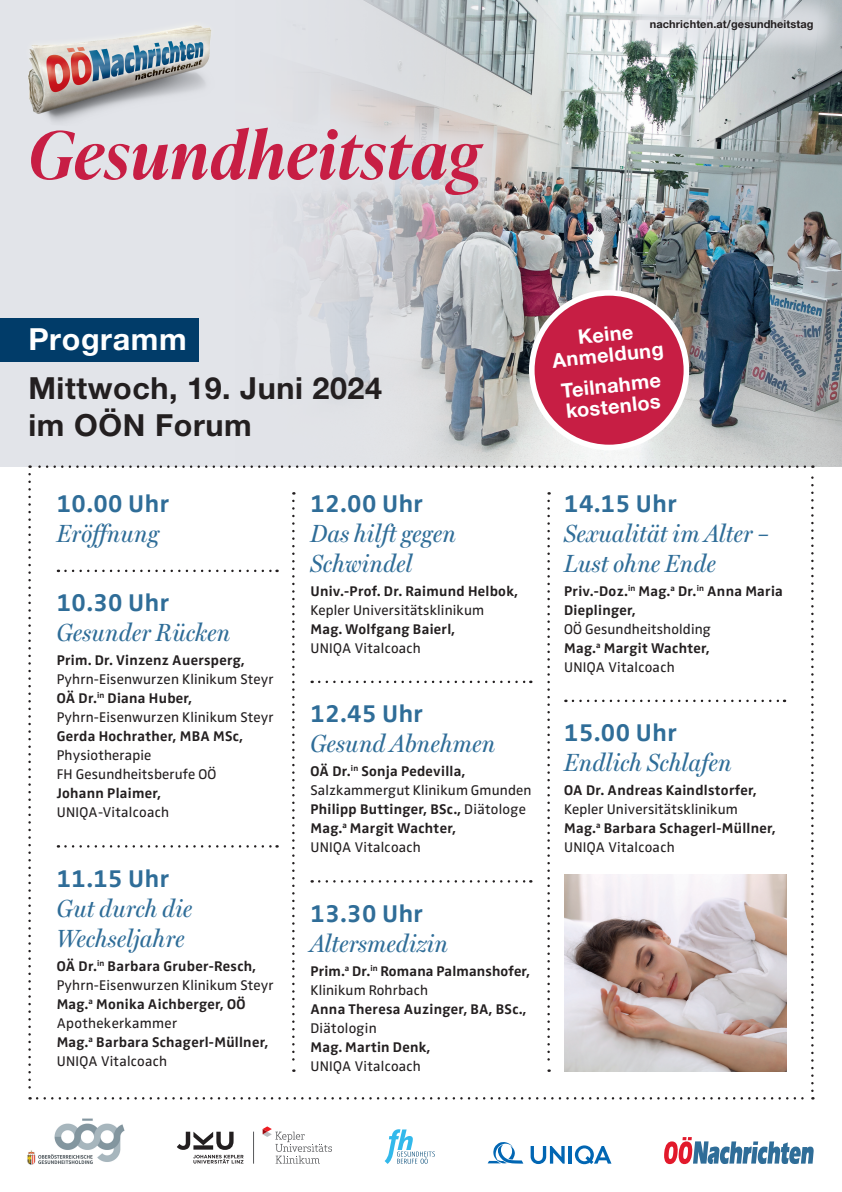
<style>
.page{position:relative;width:842px;height:1192px;background:#fff}
.page>*{position:absolute;margin:0;border:0;box-sizing:border-box;transform-origin:0 0}
.t1{font:italic 600 65.85px "Ivy Presto Headline";letter-spacing:.02em;color:#c71e44}
.t2{font:700 30.5px/36.6px "Helvetica Neue LT Pro";letter-spacing:.02em;color:#231f20}
.t3{font:700 30.5px "Helvetica Neue LT Pro";letter-spacing:.02em;color:#fff}
.t4{font:italic 25px/30px "Miller Headline";letter-spacing:.02em;color:#2f6d98}
.t5{font:700 25px "Zwo OT";letter-spacing:.02em;color:#2f6d98}
.t6{font:700 20px/20.8px "Helvetica Neue LT Pro";color:#fff;text-align:center}
.t7{font:700 14.5px/19px "Zwo OT";letter-spacing:.02em;color:#231f20}
.t8{font:14.5px/19px "Zwo OT";letter-spacing:.01em;color:#231f20}
.t9{font:700 11px "Helvetica Neue LT Pro";letter-spacing:.01em;color:#231f20}
.s1{font-weight:700}
.s2{font-weight:400}
</style>
<div class="page">
<div style="left:0;top:0;width:842px;height:466px;background:#e2e4e9"></div>
<img style="left:300px;top:0;width:542px;height:466px">
<div style="left:0;top:319px;width:198px;height:43px;background:#013c69"></div>
<div style="left:532px;top:293px;width:154px;height:154px;background:#c71e44;border-radius:50%"></div>
<div style="left:529px;top:290px;width:160px;height:160px;border:6px solid #fff;border-radius:50%"></div>
<div style="left:0;top:97px;width:514px;height:129px;background:#e2e4e9;opacity:.75"></div>
<svg style="left:28px;top:474px;width:3px;height:626px"></svg>
<svg style="left:37px;top:1097px;width:776px;height:3px"></svg>
<svg style="left:811px;top:465px;width:3px;height:626px"></svg>
<svg style="left:30px;top:465px;width:775px;height:3px"></svg>
<svg style="left:385px;top:1129px;width:50px;height:35px"></svg>
<svg style="left:292px;top:501px;width:3px;height:571px"></svg>
<svg style="left:547px;top:501px;width:3px;height:571px"></svg>
<svg style="left:664px;top:1137px;width:150px;height:27px"></svg>
<div style="left:619px;top:0;width:223px;height:61px;background:#e2e4e9;opacity:.75"></div>
<img style="left:27px;top:1118px;width:98px;height:47px">
<svg style="left:488px;top:1142px;width:35px;height:22px"></svg>
<svg style="left:531px;top:1146px;width:34px;height:18px"></svg>
<hr style="left:569px;top:1146px;width:3px;height:18px;background:#0166b3">
<svg style="left:575px;top:1145px;width:36px;height:19px"></svg>
<svg style="left:263px;top:1126px;width:69px;height:38px"></svg>
<hr style="left:253px;top:1132px;width:1px;height:32px;background:#57585a">
<svg style="left:177px;top:1132px;width:66px;height:32px"></svg>
<img style="left:8px;top:25px;width:233px;height:107px">
<svg style="left:65px;top:570px;width:213px;height:2px"></svg>
<svg style="left:65px;top:845px;width:213px;height:3px"></svg>
<svg style="left:319px;top:681px;width:212px;height:2px"></svg>
<svg style="left:319px;top:880px;width:212px;height:3px"></svg>
<svg style="left:573px;top:700px;width:212px;height:2px"></svg>
<img style="left:564px;top:874px;width:222px;height:197px">
<h1 class="t1" style="left:28px;top:108px;width:454px">Gesundheitstag</h1>
<p class="t9" style="left:650px;top:17px;width:165px">nachrichten.at/gesundheitstag</p>
<h2 class="t3" style="left:28px;top:321px;width:160px">Programm</h2>
<h2 class="t2" style="left:28px;top:369px;width:355px">Mittwoch, 19. Juni 2024 im OÖN Forum</h2>
<h3 class="t6" style="left:549px;top:329px;width:113px;rotate:-6deg">Keine<br>Anmeldung</h3>
<h3 class="t6" style="left:560px;top:380px;width:102px;text-align:left;rotate:-6deg">Teilnahme kostenlos</h3>
<h3 class="t5" style="left:57px;top:489px;width:114px">10.00 Uhr</h3>
<h3 class="t4" style="left:57px;top:519px;width:104px">Eröffnung</h3>
<h3 class="t5" style="left:57px;top:588px;width:114px">10.30 Uhr</h3>
<h3 class="t4" style="left:57px;top:618px;width:175px">Gesunder Rücken</h3>
<p class="t7" style="left:57px;top:651px;width:190px">Prim. Dr. Vinzenz Auersperg,</p>
<p class="t8" style="left:57px;top:670px;width:218px">Pyhrn-Eisenwurzen Klinikum Steyr<br><span class="s1">OÄ Dr.</span><sup>in</sup> <span class="s1">Diana Huber,<br></span>Pyhrn-Eisenwurzen Klinikum Steyr</p>
<p class="t7" style="left:57px;top:727px;width:188px">Gerda Hochrather, MBA MSc,</p>
<p class="t8" style="left:57px;top:746px;width:161px">Physiotherapie<br>FH Gesundheitsberufe OÖ</p>
<p class="t7" style="left:57px;top:784px;width:106px">Johann Plaimer,</p>
<p class="t8" style="left:57px;top:803px;width:114px">UNIQA-Vitalcoach</p>
<h3 class="t5" style="left:57px;top:864px;width:114px">11.15 Uhr</h3>
<h3 class="t4" style="left:57px;top:894px;width:137px">Gut durch die<br>Wechseljahre</h3>
<p class="t7" style="left:57px;top:957px;width:218px">OÄ Dr.<sup>in</sup> Barbara Gruber-Resch,<br><span class="s2">Pyhrn-Eisenwurzen Klinikum Steyr<br></span>Mag.<sup>a</sup> Monika Aichberger, OÖ<br><span class="s2">Apothekerkammer<br></span>Mag.<sup>a</sup> Barbara Schagerl-Müllner,<br><span class="s2">UNIQA Vitalcoach</span></p>
<h3 class="t5" style="left:310px;top:489px;width:114px">12.00 Uhr</h3>
<h3 class="t4" style="left:310px;top:519px;width:147px">Das hilft gegen<br>Schwindel</h3>
<p class="t7" style="left:310px;top:582px;width:209px">Univ.-Prof. Dr. Raimund Helbok,</p>
<p class="t8" style="left:310px;top:601px;width:175px">Kepler Universitätsklinikum</p>
<p class="t7" style="left:310px;top:620px;width:146px">Mag. Wolfgang Baierl,</p>
<p class="t8" style="left:310px;top:639px;width:112px">UNIQA Vitalcoach</p>
<h3 class="t5" style="left:310px;top:699px;width:114px">12.45 Uhr</h3>
<h3 class="t4" style="left:310px;top:729px;width:186px">Gesund Abnehmen</h3>
<p class="t7" style="left:310px;top:762px;width:223px">OÄ Dr.<sup>in</sup> Sonja Pedevilla,<br><span class="s2">Salzkammergut Klinikum Gmunden<br></span>Philipp Buttinger, BSc., <span class="s2">Diätologe<br></span>Mag.<sup>a</sup> Margit Wachter,<br><span class="s2">UNIQA Vitalcoach</span></p>
<h3 class="t5" style="left:310px;top:899px;width:114px">13.30 Uhr</h3>
<h3 class="t4" style="left:310px;top:929px;width:139px">Altersmedizin</h3>
<p class="t7" style="left:310px;top:962px;width:221px">Prim.<sup>a</sup> Dr.<sup>in</sup> Romana Palmanshofer,<br><span class="s2">Klinikum Rohrbach</span></p>
<p class="t7" style="left:310px;top:1000px;width:217px">Anna Theresa Auzinger, BA, BSc.,</p>
<p class="t8" style="left:310px;top:1019px;width:68px">Diätologin</p>
<p class="t7" style="left:310px;top:1038px;width:121px">Mag. Martin Denk,</p>
<p class="t8" style="left:310px;top:1057px;width:112px">UNIQA Vitalcoach</p>
<h3 class="t5" style="left:564px;top:489px;width:114px">14.15 Uhr</h3>
<h3 class="t4" style="left:564px;top:519px;width:206px">Sexualität im Alter –<br>Lust ohne Ende</h3>
<p class="t7" style="left:564px;top:582px;width:220px">Priv.-Doz.<sup>in</sup> Mag.<sup>a</sup> Dr.<sup>in</sup> Anna Maria<br>Dieplinger,</p>
<p class="t8" style="left:564px;top:620px;width:148px;text-align:justify">OÖ Gesundheitsholding <span class="s1">Mag.</span><sup>a</sup> <span class="s1">Margit Wachter, </span>UNIQA Vitalcoach</p>
<h3 class="t5" style="left:564px;top:718px;width:114px">15.00 Uhr</h3>
<h3 class="t4" style="left:564px;top:748px;width:169px">Endlich Schlafen</h3>
<p class="t7" style="left:564px;top:781px;width:194px">OA Dr. Andreas Kaindlstorfer,</p>
<p class="t8" style="left:564px;top:800px;width:213px">Kepler Universitätsklinikum<br><span class="s1">Mag.</span><sup>a</sup> <span class="s1">Barbara Schagerl-Müllner,<br></span>UNIQA Vitalcoach</p>
</div>
